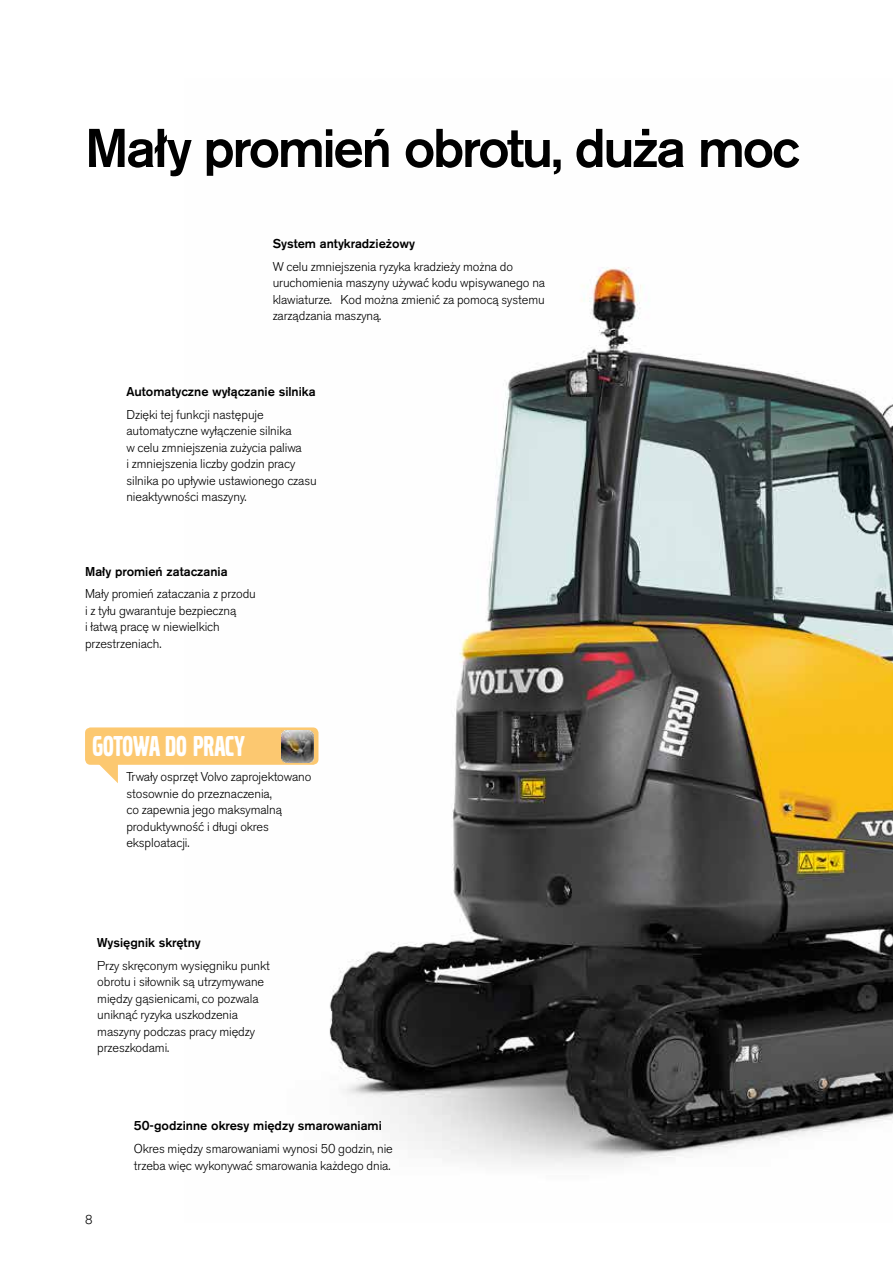
<style>
.page{position:relative;width:893px;height:1263px;background:#fff}
.page>*{position:absolute;margin:0;border:0;box-sizing:border-box;transform-origin:0 0}
.t1{font:500 54px "Volvo Sans Pro";letter-spacing:-.045em;color:#000}
.t2{font:30px "Volvo Broad Pro";letter-spacing:-.005em;color:#fff}
.t3{font:300 12.75px/16.5px "Volvo Sans Pro";letter-spacing:-.005em;color:#000}
.t4{font:500 12.75px "Volvo Sans Pro";color:#000}
</style>
<div class="page">
<img style="left:316px;top:267px;width:577px;height:898px">
<div style="left:85px;top:727px;width:233px;height:38px;background:#fcc870;border-radius:6px"></div>
<svg style="left:98px;top:764px;width:20px;height:19px"></svg>
<img style="left:282px;top:730px;width:32px;height:32px">
<h1 class="t1" style="left:85px;top:115px;width:716px">Mały promień obrotu, duża moc</h1>
<p class="t4" style="left:273px;top:236px;width:144px">System antykradzieżowy</p>
<p class="t3" style="left:273px;top:258px;width:274px">W celu zmniejszenia ryzyka kradzieży można do uruchomienia maszyny używać kodu wpisywanego na klawiaturze. Kod można zmienić za pomocą systemu zarządzania maszyną.</p>
<p class="t4" style="left:126px;top:384px;width:191px">Automatyczne wyłączanie silnika</p>
<p class="t3" style="left:126px;top:406px;width:192px">Dzięki tej funkcji następuje automatyczne wyłączenie silnika<br>w celu zmniejszenia zużycia paliwa<br>i zmniejszenia liczby godzin pracy silnika po upływie ustawionego czasu nieaktywności maszyny.</p>
<p class="t4" style="left:85px;top:563px;width:144px">Mały promień zataczania</p>
<p class="t3" style="left:85px;top:586px;width:172px">Mały promień zataczania z przodu i z tyłu gwarantuje bezpieczną<br>i łatwą pracę w niewielkich przestrzeniach.</p>
<h2 class="t2" style="left:93px;top:732px;width:154px">GOTOWA DO PRACY</h2>
<p class="t3" style="left:126px;top:769px;width:187px">Trwały osprzęt Volvo zaprojektowano stosownie do przeznaczenia,<br>co zapewnia jego maksymalną produktywność i długi okres eksploatacji.</p>
<p class="t4" style="left:97px;top:934px;width:105px">Wysięgnik skrętny</p>
<p class="t3" style="left:97px;top:957px;width:174px">Przy skręconym wysięgniku punkt obrotu i siłownik są utrzymywane między gąsienicami, co pozwala uniknąć ryzyka uszkodzenia maszyny podczas pracy między przeszkodami.</p>
<p class="t3" style="left:85px;top:1211px;width:9px">8</p>
<p class="t4" style="left:134px;top:1118px;width:249px">50-godzinne okresy między smarowaniami</p>
<p class="t3" style="left:134px;top:1141px;width:260px">Okres między smarowaniami wynosi 50 godzin, nie trzeba więc wykonywać smarowania każdego dnia.</p>
</div>
